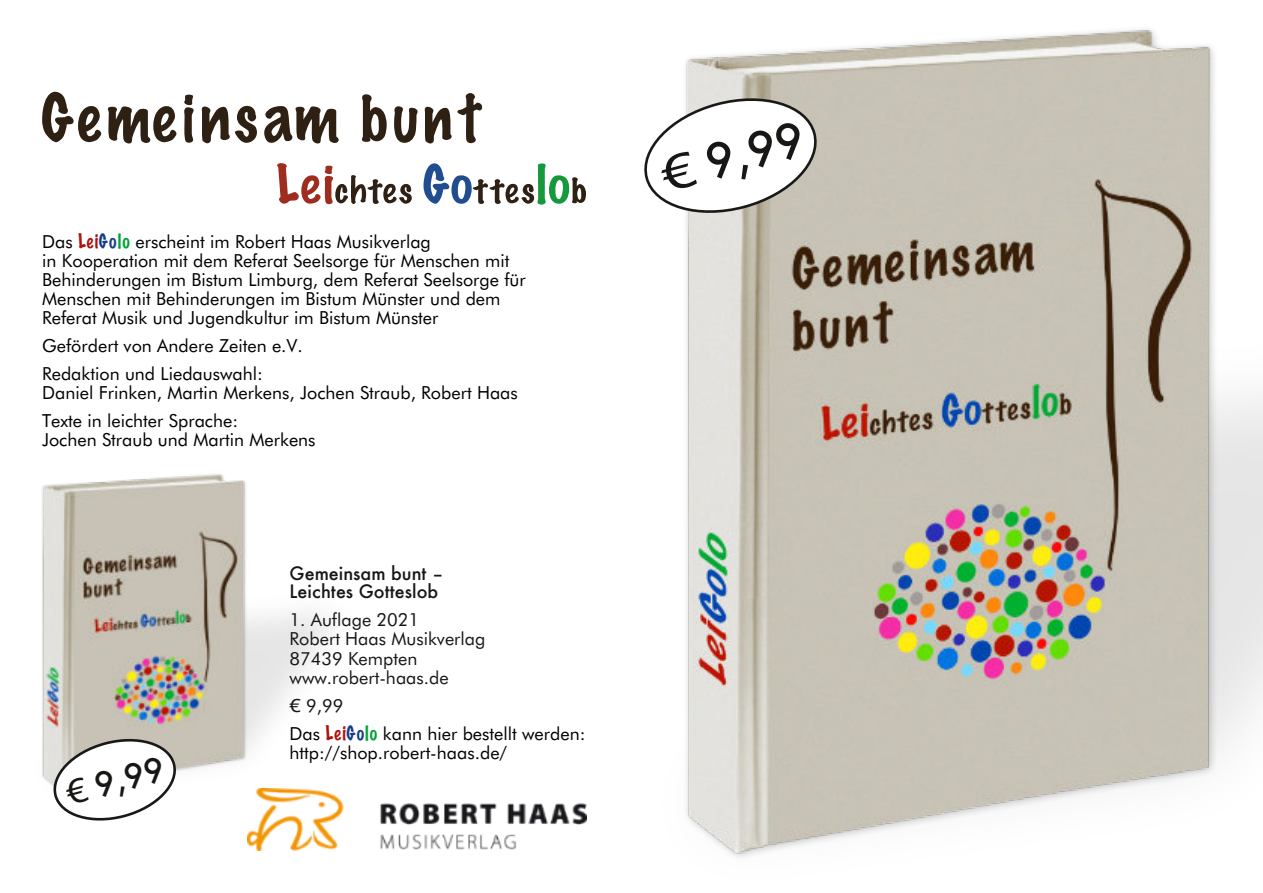
<style>
.page{position:relative;width:1263px;height:893px;background:#fff}
.page>*{position:absolute;margin:0;border:0;box-sizing:border-box;transform-origin:0 0}
.t1{font:500 46.35px "Futura";color:#181715}
.t2{font:500 32.7px "Futura";color:#181715}
.t3{font:18px/19px "Futura BT";color:#000}
.t4{font:18px/19px "Futura BT";color:#181715}
.t5{font:500 18px/18.6px "Futura";color:#181715}
.s1{font-family:"Marker Felt";font-weight:100;color:#ac120e}
.s2{font-family:"Marker Felt";font-weight:100;color:#153d8d}
.s3{font-family:"Marker Felt";font-weight:100;color:#00a336}
.s4{font-family:"Lucida Grande";font-weight:400}
.s5{font-family:"Lucida Grande";color:#181715}
.s6{color:#181715}
</style>
<div class="page">
<img style="left:586px;top:29px;width:677px;height:829px">
<img style="left:41px;top:474px;width:289px;height:307px">
<img style="left:248px;top:788px;width:338px;height:62px">
<svg style="left:42px;top:92px;width:59px;height:50px"></svg>
<svg style="left:108px;top:106px;width:69px;height:37px"></svg>
<svg style="left:184px;top:95px;width:10px;height:48px"></svg>
<svg style="left:202px;top:106px;width:55px;height:37px"></svg>
<svg style="left:264px;top:106px;width:75px;height:37px"></svg>
<svg style="left:362px;top:94px;width:25px;height:48px"></svg>
<svg style="left:394px;top:106px;width:24px;height:37px"></svg>
<svg style="left:425px;top:93px;width:57px;height:50px"></svg>
<svg style="left:277px;top:163px;width:135px;height:41px"></svg>
<svg style="left:423px;top:163px;width:163px;height:42px"></svg>
<svg style="left:47px;top:735px;width:135px;height:86px"></svg>
<svg style="left:636px;top:92px;width:189px;height:130px"></svg>
<p class="t3" style="left:42px;top:233px;width:485px">Das <span class="s1">Lei</span><span class="s2">Go</span><span class="s3">lo</span> erscheint im Robert Haas Musikverlag<br>in Kooperation mit dem Referat Seelsorge für Menschen mit Behinderungen im Bistum Limburg, dem Referat Seelsorge für Menschen mit Behinderungen im Bistum Münster und dem Referat Musik und Jugendkultur im Bistum Münster</p>
<p class="t3" style="left:42px;top:333px;width:262px;line-height:28px">Gefördert von Andere Zeiten e.V.<br>Redaktion und Liedauswahl:</p>
<p class="t3" style="left:42px;top:380px;width:477px;line-height:28px">Daniel Frinken, Martin Merkens, Jochen Straub, Robert Haas<br>Texte in leichter Sprache:</p>
<p class="t3" style="left:42px;top:432px;width:275px">Jochen Straub und Martin Merkens</p>
<h2 class="t2" style="left:63px;top:779px;width:102px;rotate:-15deg"><span class="s4">€</span> 9,99</h2>
<p class="t5" style="left:290px;top:565px;width:156px">Gemeinsam bunt –<br>Leichtes Gotteslob</p>
<p class="t4" style="left:290px;top:612px;width:197px">1. Auflage 2021<br>Robert Haas Musikverlag<br>87439 Kempten www.robert-haas.de</p>
<p class="t3" style="left:290px;top:693px;width:297px;line-height:28px"><span class="s5">€</span> <span class="s6">9,99<br></span>Das <span class="s1">Lei</span><span class="s2">Go</span><span class="s3">lo</span> kann hier bestellt werden:</p>
<p class="t3" style="left:290px;top:744px;width:219px">http://shop.robert-haas.de/</p>
<h1 class="t1" style="left:656px;top:155px;width:148px;rotate:-15deg"><span class="s4">€</span> 9,99</h1>
</div>
